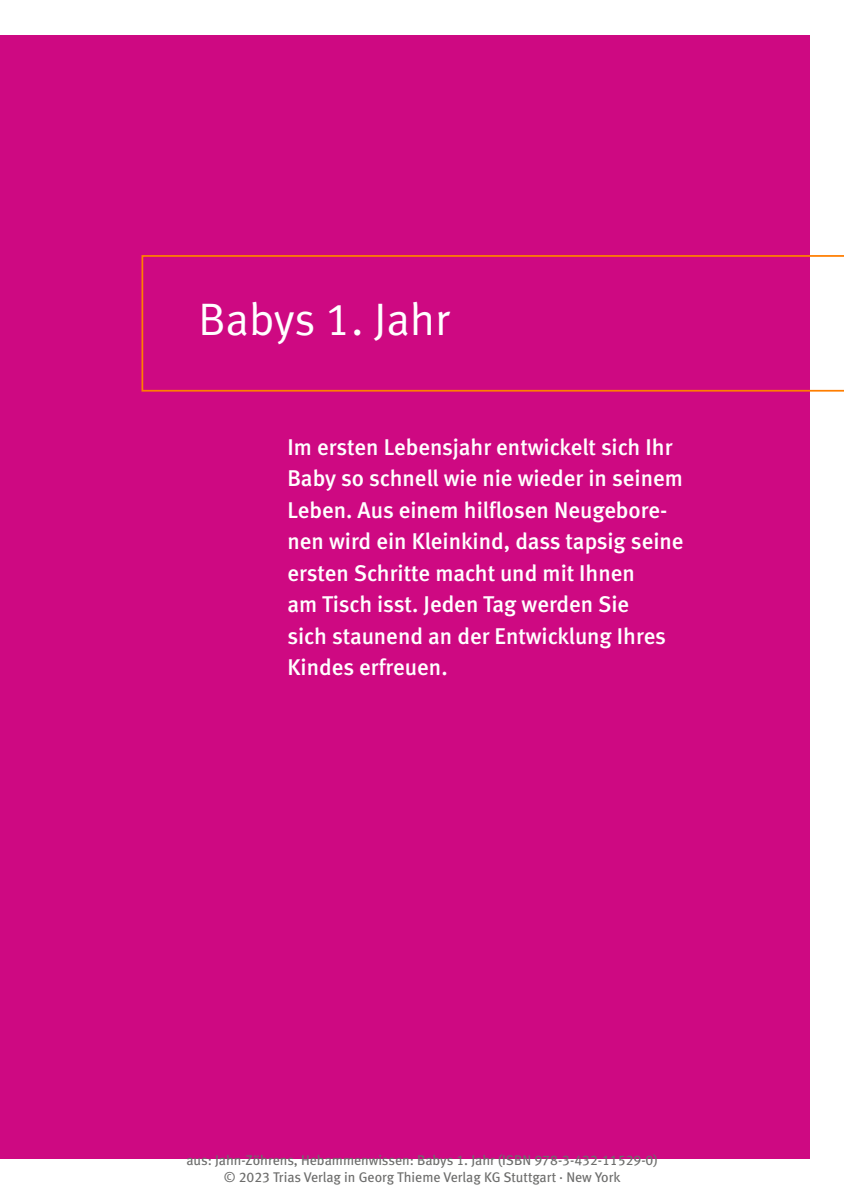
<style>
.page{position:relative;width:844px;height:1191px;background:#fff}
.page>*{position:absolute;margin:0;border:0;box-sizing:border-box;transform-origin:0 0}
.Head_0{font:45.5px "Meta Normal LF";color:#fff}
.Aufmachertext{font:22.75px/31.5px "Meta Medium LF";color:#fff}
.t1{font:14px/16.8px "Meta Book LF";color:#6c6c6b;text-align:center}
</style>
<div class="page">
<div style="left:0;top:35px;width:808px;height:1123px;background:#ce0982"></div>
<svg style="left:141px;top:255px;width:702px;height:136px"></svg>
<p class="Head_0" style="left:198px;top:292px;width:252px">Babys 1. Jahr</p>
<p class="Aufmachertext" style="left:287px;top:431px;width:397px">Im ersten Lebensjahr entwickelt sich Ihr Baby so schnell wie nie wieder in seinem Leben. Aus einem hilflosen Neugebore&shy;nen wird ein Kleinkind, dass tapsig seine ersten Schritte macht und mit Ihnen<br>am Tisch isst. Jeden Tag werden Sie<br>sich staunend an der Entwicklung Ihres Kindes erfreuen.</p>
<p class="t1" style="left:186px;top:1151px;width:472px">aus: Jahn-Zöhrens, Hebammenwissen: Babys 1. Jahr (ISBN 978-3-432-11529-0) © 2023 Trias Verlag in Georg Thieme Verlag KG Stuttgart · New York</p>
</div>
